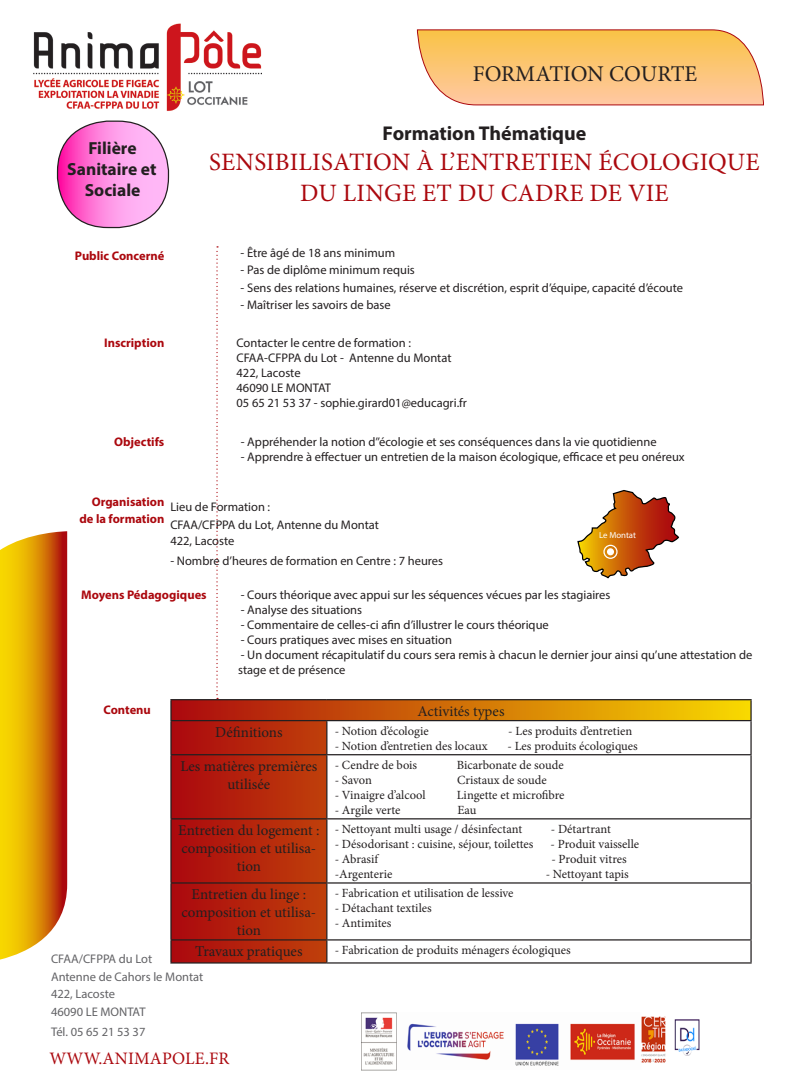
<style>
.page{position:relative;width:794px;height:1092px;background:#fff}
.page>*{position:absolute;margin:0;border:0;box-sizing:border-box;transform-origin:0 0}
.t1{font:25px/31.2px "Minion Pro";letter-spacing:.01em;color:#ab080e;text-align:center}
.t2{font:22.5px "Minion Pro";color:#231f20}
.t3{font:700 20px "Myriad Pro";color:#231f20}
.t4{font:700 17.5px/21px "Myriad Pro";color:#231f20;text-align:center}
.t5{font:17.5px "Minion Pro";letter-spacing:.01em;color:#ab080e}
.t6{font:15px/18px "Minion Pro";color:#231f20;text-align:center}
.t7{font:12.5px/15px "Myriad Pro";color:#231f20}
.t8{font:12.5px "Minion Pro";color:#231f20}
.t9{font:700 12.5px "Myriad Pro";color:#ab080e}
.t10{font:12.5px/17.5px "Myriad Pro";color:#636366}
.t11{font:8.75px "Myriad Pro";color:#fff}
</style>
<div class="page">
<svg style="left:172px;top:700px;width:578px;height:262px"></svg>
<svg style="left:750px;top:700px;width:1px;height:20px"></svg>
<hr style="left:326px;top:721px;width:1px;height:33px;background:#231f20">
<hr style="left:326px;top:755px;width:1px;height:63px;background:#231f20">
<hr style="left:326px;top:819px;width:1px;height:63px;background:#231f20">
<hr style="left:326px;top:883px;width:1px;height:56px;background:#231f20">
<svg style="left:326px;top:940px;width:1px;height:22px"></svg>
<hr style="left:750px;top:721px;width:1px;height:33px;background:#231f20">
<hr style="left:327px;top:754px;width:424px;height:1px;background:#231f20">
<hr style="left:750px;top:755px;width:1px;height:63px;background:#231f20">
<hr style="left:327px;top:818px;width:424px;height:1px;background:#231f20">
<hr style="left:750px;top:819px;width:1px;height:63px;background:#231f20">
<hr style="left:327px;top:882px;width:424px;height:1px;background:#231f20">
<hr style="left:750px;top:883px;width:1px;height:56px;background:#231f20">
<hr style="left:327px;top:939px;width:424px;height:1px;background:#231f20">
<svg style="left:750px;top:940px;width:1px;height:22px"></svg>
<hr style="left:327px;top:962px;width:424px;height:1px;background:#231f20">
<hr style="left:170px;top:699px;width:157px;height:1px;background:#231f20">
<hr style="left:170px;top:700px;width:2px;height:20px;background:#231f20">
<hr style="left:327px;top:699px;width:424px;height:1px;background:#231f20">
<hr style="left:170px;top:720px;width:157px;height:1px;background:#231f20">
<hr style="left:327px;top:720px;width:424px;height:1px;background:#231f20">
<hr style="left:170px;top:721px;width:2px;height:33px;background:#231f20">
<hr style="left:170px;top:754px;width:157px;height:1px;background:#231f20">
<hr style="left:170px;top:755px;width:2px;height:63px;background:#231f20">
<hr style="left:170px;top:818px;width:157px;height:1px;background:#231f20">
<hr style="left:170px;top:819px;width:2px;height:63px;background:#231f20">
<hr style="left:170px;top:882px;width:157px;height:1px;background:#231f20">
<hr style="left:170px;top:883px;width:2px;height:56px;background:#231f20">
<hr style="left:170px;top:939px;width:157px;height:1px;background:#231f20">
<hr style="left:170px;top:940px;width:2px;height:22px;background:#231f20">
<hr style="left:170px;top:962px;width:157px;height:1px;background:#231f20">
<svg style="left:0;top:531px;width:67px;height:428px;background:#dd9313"></svg>
<img style="left:34px;top:23px;width:228px;height:88px">
<svg style="left:417px;top:29px;width:347px;height:76px;background:#fac47b"></svg>
<svg style="left:58px;top:121px;width:110px;height:106px;background:#f898de"></svg>
<svg style="left:216px;top:246px;width:2px;height:453px"></svg>
<svg style="left:577px;top:490px;width:102px;height:89px"></svg>
<div style="left:607px;top:548px;width:7px;height:7px;background:#fff;border-radius:50%"></div>
<div style="left:603px;top:544px;width:14px;height:15px;border:1px solid #fff;border-radius:50%"></div>
<img style="left:362px;top:1012px;width:338px;height:58px">
<p class="t4" style="left:67px;top:137px;width:91px">Filière<br>Sanitaire et<br>Sociale</p>
<p class="t9" style="left:75px;top:248px;width:91px">Public Concerné</p>
<p class="t2" style="left:473px;top:59px;width:226px">FORMATION COURTE</p>
<p class="t3" style="left:383px;top:120px;width:205px">Formation Thématique</p>
<p class="t1" style="left:209px;top:146px;width:552px">SENSIBILISATION À L’ENTRETIEN ÉCOLOGIQUE<br>DU LINGE ET DU CADRE DE VIE</p>
<p class="t7" style="left:241px;top:245px;width:156px">- Être âgé de 18 ans minimum</p>
<p class="t7" style="left:241px;top:262px;width:176px">- Pas de diplôme minimum requis</p>
<p class="t7" style="left:241px;top:280px;width:444px">- Sens des relations humaines, réserve et discrétion, esprit d’équipe, capacité d’écoute</p>
<p class="t7" style="left:241px;top:297px;width:152px">- Maîtriser les savoirs de base</p>
<p class="t9" style="left:104px;top:334px;width:62px">Inscription</p>
<p class="t7" style="left:236px;top:335px;width:232px">Contacter le centre de formation :<br>CFAA-CFPPA du Lot - Antenne du Montat<br>422, Lacoste<br>46090 LE MONTAT<br>05 65 21 53 37 - sophie.girard01@educagri.fr</p>
<p class="t9" style="left:114px;top:433px;width:52px">Objectifs</p>
<p class="t7" style="left:241px;top:433px;width:417px">- Appréhender la notion d’’écologie et ses conséquences dans la vie quotidienne</p>
<p class="t7" style="left:241px;top:448px;width:445px">- Apprendre à effectuer un entretien de la maison écologique, efficace et peu onéreux</p>
<p class="t9" style="left:92px;top:493px;width:74px">Organisation</p>
<p class="t9" style="left:79px;top:511px;width:87px">de la formation</p>
<p class="t7" style="left:170px;top:498px;width:210px;line-height:17.5px">Lieu de Formation :<br>CFAA/CFPPA du Lot, Antenne du Montat</p>
<p class="t7" style="left:170px;top:533px;width:66px">422, Lacoste</p>
<p class="t7" style="left:170px;top:553px;width:274px">- Nombre d’heures de formation en Centre : 7 heures</p>
<p class="t11" style="left:599px;top:529px;width:38px">Le Montat</p>
<p class="t9" style="left:81px;top:586px;width:127px">Moyens Pédagogiques</p>
<p class="t7" style="left:241px;top:586px;width:371px">- Cours théorique avec appui sur les séquences vécues par les stagiaires</p>
<p class="t7" style="left:241px;top:601px;width:123px">- Analyse des situations</p>
<p class="t7" style="left:241px;top:616px;width:309px">- Commentaire de celles-ci afin d’illustrer le cours théorique</p>
<p class="t7" style="left:241px;top:631px;width:213px">- Cours pratiques avec mises en situation</p>
<p class="t7" style="left:238px;top:646px;width:516px">- Un document récapitulatif du cours sera remis à chacun le dernier jour ainsi qu’une attestation de stage et de présence</p>
<p class="t6" style="left:417px;top:701px;width:88px">Activités types</p>
<p class="t6" style="left:215px;top:722px;width:69px">Définitions</p>
<p class="t8" style="left:335px;top:722px;width:96px">- Notion d’écologie</p>
<p class="t8" style="left:508px;top:722px;width:126px">- Les produits d’entretien</p>
<p class="t8" style="left:335px;top:737px;width:154px">- Notion d’entretien des locaux</p>
<p class="t8" style="left:507px;top:737px;width:132px">- Les produits écologiques</p>
<p class="t6" style="left:180px;top:756px;width:139px">Les matières premières utilisée</p>
<p class="t8" style="left:335px;top:756px;width:84px">- Cendre de bois</p>
<p class="t8" style="left:457px;top:756px;width:108px">Bicarbonate de soude</p>
<p class="t9" style="left:103px;top:701px;width:49px">Contenu</p>
<p class="t8" style="left:335px;top:771px;width:39px">- Savon</p>
<p class="t8" style="left:457px;top:771px;width:91px">Cristaux de soude</p>
<p class="t8" style="left:335px;top:786px;width:92px">- Vinaigre d’alcool</p>
<p class="t8" style="left:457px;top:786px;width:109px">Lingette et microfibre</p>
<p class="t8" style="left:335px;top:801px;width:67px">- Argile verte</p>
<p class="t8" style="left:457px;top:801px;width:21px">Eau</p>
<p class="t6" style="left:178px;top:821px;width:143px">Entretien du logement : composition et utilisa&shy;tion</p>
<p class="t8" style="left:335px;top:820px;width:189px">- Nettoyant multi usage / désinfectant</p>
<p class="t8" style="left:551px;top:820px;width:62px">- Détartrant</p>
<p class="t8" style="left:335px;top:835px;width:200px">- Désodorisant : cuisine, séjour, toilettes</p>
<p class="t8" style="left:550px;top:835px;width:90px">- Produit vaisselle</p>
<p class="t8" style="left:335px;top:850px;width:45px">- Abrasif</p>
<p class="t8" style="left:551px;top:850px;width:77px">- Produit vitres</p>
<p class="t8" style="left:335px;top:865px;width:59px">-Argenterie</p>
<p class="t8" style="left:545px;top:865px;width:84px">- Nettoyant tapis</p>
<p class="t6" style="left:181px;top:885px;width:136px">Entretien du linge : composition et utilisa&shy;tion</p>
<p class="t8" style="left:335px;top:884px;width:180px">- Fabrication et utilisation de lessive</p>
<p class="t8" style="left:335px;top:899px;width:99px">- Détachant textiles</p>
<p class="t8" style="left:335px;top:914px;width:58px">- Antimites</p>
<p class="t6" style="left:195px;top:942px;width:109px">Travaux pratiques</p>
<p class="t8" style="left:335px;top:941px;width:237px">- Fabrication de produits ménagers écologiques</p>
<p class="t10" style="left:51px;top:950px;width:103px">CFAA/CFPPA du Lot</p>
<p class="t10" style="left:51px;top:967px;width:154px">Antenne de Cahors le Montat<br>422, Lacoste<br>46090 LE MONTAT</p>
<p class="t10" style="left:51px;top:1023px;width:96px">Tél. 05 65 21 53 37</p>
<p class="t5" style="left:49px;top:1046px;width:182px">WWW.ANIMAPOLE.FR</p>
</div>
